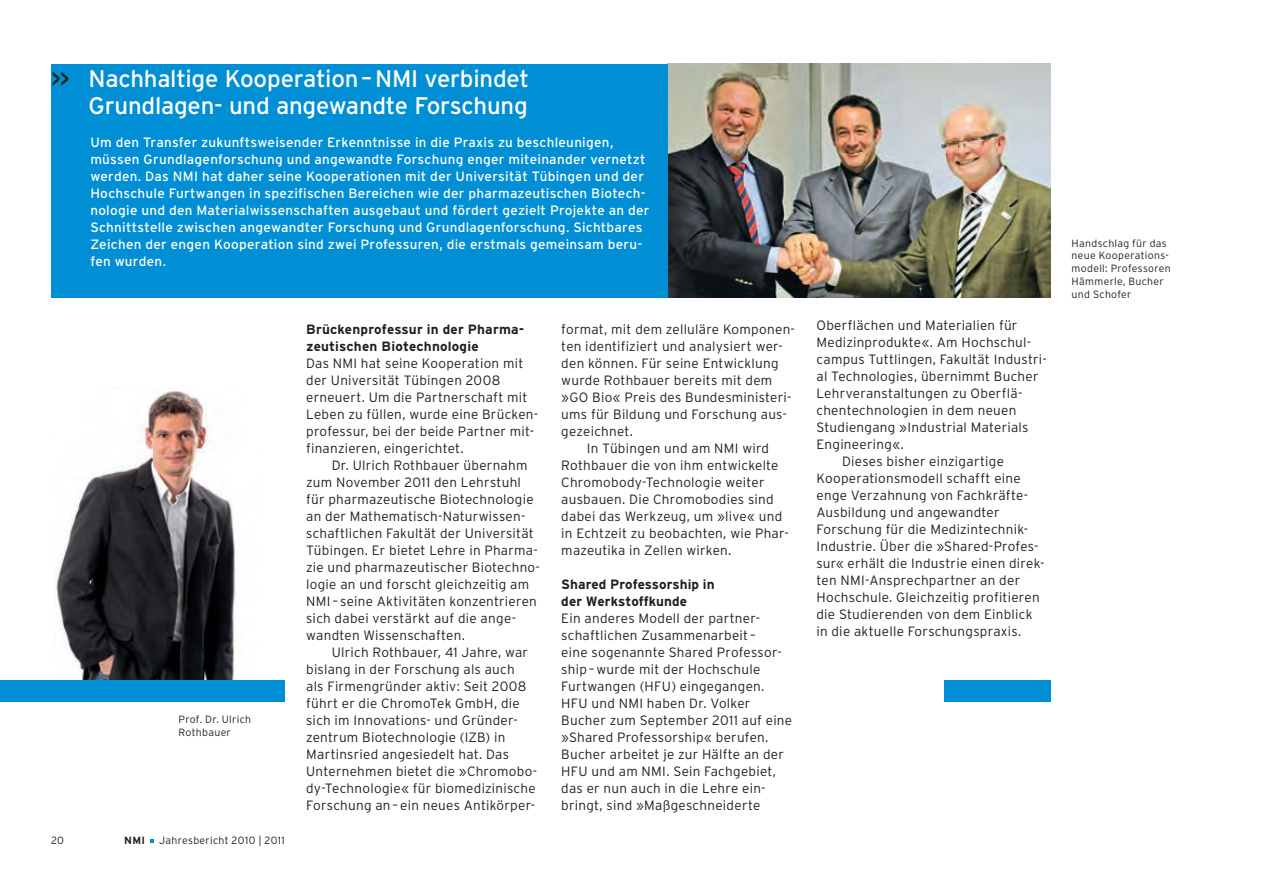
<style>
.page{position:relative;width:1263px;height:893px;background:#fff}
.page>*{position:absolute;margin:0;border:0;box-sizing:border-box;transform-origin:0 0}
.t1{font:24px/27px "Interstate SCW";letter-spacing:-.005em;color:#fff;text-align:right}
.t2{font:300 13.5px/17px "Interstate SCW";letter-spacing:.02em;color:#231f20}
.t3{font:13.5px/17px "Interstate SCW";letter-spacing:.025em;color:#fff}
.t4{font:700 13.5px/17px "Interstate SCW";letter-spacing:.01em;color:#231f20}
.t5{font:300 10.5px/12.8px "Interstate SCW";letter-spacing:.03em;color:#231f20}
.t6{font:700 10.5px "Interstate SCW";color:#231f20}
.s1{color:#231f20}
</style>
<div class="page">
<img style="left:54px;top:391px;width:182px;height:289px">
<img style="left:668px;top:64px;width:382px;height:234px">
<div style="left:51px;top:64px;width:617px;height:234px;background:#008fd5"></div>
<div style="left:0;top:680px;width:285px;height:22px;background:#008fd5"></div>
<svg style="left:150px;top:839px;width:4px;height:3px"></svg>
<div style="left:944px;top:680px;width:106px;height:22px;background:#008fd5"></div>
<h1 class="t1" style="left:51px;top:65px;width:334px"><span class="s1">&gt;&gt;</span> Nachhaltige Kooperation– NMI</h1>
<h1 class="t1" style="left:89px;top:65px;width:442px">verbindet<br>Grundlagen- und angewandte Forschung</h1>
<p class="t3" style="left:90px;top:133px;width:557px">Um den Transfer zukunftsweisender Erkenntnisse in die Praxis zu beschleunigen, müssen Grundlagenforschung und angewandte Forschung enger miteinander vernetzt werden. Das NMI</p>
<p class="t3" style="left:90px;top:167px;width:561px;text-indent:112px">hat daher seine Kooperationen mit der Universität Tübingen und der Hochschule Furtwangen in spezifischen Bereichen wie der pharmazeutischen Biotech&shy;nologie und den Materialwissenschaften ausgebaut und fördert gezielt Projekte an der Schnittstelle zwischen angewandter Forschung und Grundlagenforschung. Sichtbares Zeichen der engen Kooperation sind zwei Professuren, die erstmals gemeinsam beru&shy;fen wurden.</p>
<p class="t5" style="left:179px;top:713px;width:74px">Prof. Dr. Ulrich<br>Rothbauer</p>
<p class="t5" style="left:51px;top:834px;width:14px">20</p>
<p class="t6" style="left:124px;top:834px;width:22px">NMI</p>
<p class="t5" style="left:159px;top:834px;width:127px">Jahresbericht 2010 | 2011</p>
<p class="t4" style="left:306px;top:320px;width:220px">Brückenprofessur in der Pharma&shy;zeutischen Biotechnologie</p>
<p class="t2" style="left:306px;top:354px;width:233px">Das NMI hat seine Kooperation mit der Universität Tübingen 2008 erneuert. Um die Partnerschaft mit Leben zu füllen, wurde eine Brücken&shy;professur, bei der beide Partner mit&shy;finanzieren, eingerichtet.</p>
<p class="t2" style="left:306px;top:457px;width:235px;text-indent:26px">Dr. Ulrich Rothbauer übernahm zum November 2011 den Lehrstuhl für pharmazeutische Biotechnologie an der Mathematisch-Naturwissen&shy;schaftlichen Fakultät der Universität Tübingen. Er bietet Lehre in Pharma&shy;zie und pharmazeutischer Biotechno&shy;logie an und forscht gleichzeitig am NMI – seine Aktivitäten konzentrieren sich dabei verstärkt auf die ange&shy;wandten Wissenschaften.</p>
<p class="t2" style="left:306px;top:644px;width:232px;text-indent:26px">Ulrich Rothbauer, 41 Jahre, war bislang in der Forschung als auch<br>als Firmengründer aktiv: Seit 2008 führt er die ChromoTek GmbH, die sich im Innovations- und Gründer&shy;zentrum Biotechnologie (IZB) in Martinsried angesiedelt hat. Das Unternehmen bietet die »Chromobo&shy;dy-Technologie« für biomedizinische Forschung an – ein neues Antikörper-</p>
<p class="t2" style="left:561px;top:320px;width:235px">format, mit dem zelluläre Komponen-</p>
<p class="t2" style="left:561px;top:337px;width:223px">ten identifiziert und analysiert wer-</p>
<p class="t2" style="left:561px;top:354px;width:219px">den können. Für seine Entwicklung</p>
<p class="t2" style="left:561px;top:371px;width:212px">wurde Rothbauer bereits mit dem</p>
<p class="t2" style="left:561px;top:388px;width:232px">»GO Bio« Preis des Bundesministeri-</p>
<p class="t2" style="left:561px;top:405px;width:227px">ums für Bildung und Forschung aus-</p>
<p class="t2" style="left:561px;top:422px;width:73px">gezeichnet.</p>
<p class="t2" style="left:587px;top:440px;width:184px">In Tübingen und am NMI wird</p>
<p class="t2" style="left:561px;top:457px;width:219px">Rothbauer die von ihm entwickelte</p>
<p class="t2" style="left:561px;top:474px;width:205px">Chromobody-Technologie weiter</p>
<p class="t2" style="left:561px;top:491px;width:214px">ausbauen. Die Chromobodies sind</p>
<p class="t2" style="left:561px;top:508px;width:222px">dabei das Werkzeug, um »live« und</p>
<p class="t2" style="left:561px;top:525px;width:229px">in Echtzeit zu beobachten, wie Phar-</p>
<p class="t2" style="left:561px;top:542px;width:172px">mazeutika in Zellen wirken.</p>
<p class="t4" style="left:561px;top:576px;width:155px">Shared Professorship in der Werkstoffkunde</p>
<p class="t2" style="left:561px;top:610px;width:232px">Ein anderes Modell der partner&shy;schaftlichen Zusammenarbeit –<br>eine sogenannte Shared Professor&shy;ship –wurde mit der Hochschule<br>Furtwangen (HFU) eingegangen.<br>HFU und NMI haben Dr. Volker<br>Bucher zum September 2011 auf eine »Shared Professorship« berufen.<br>Bucher arbeitet je zur Hälfte an der<br>HFU und am NMI. Sein Fachgebiet, das er nun auch in die Lehre ein&shy;bringt, sind »Maßgeschneiderte</p>
<p class="t2" style="left:816px;top:316px;width:202px">Oberflächen und Materialien für</p>
<p class="t2" style="left:816px;top:333px;width:216px">Medizinprodukte«. Am Hochschul-</p>
<p class="t2" style="left:816px;top:350px;width:232px">campus Tuttlingen, Fakultät Industri-</p>
<p class="t2" style="left:816px;top:367px;width:224px">al Technologies, übernimmt Bucher</p>
<p class="t2" style="left:816px;top:384px;width:207px">Lehrveranstaltungen zu Oberflä-</p>
<p class="t2" style="left:816px;top:402px;width:201px">chentechnologien in dem neuen</p>
<p class="t2" style="left:816px;top:419px;width:213px">Studiengang »Industrial Materials</p>
<p class="t2" style="left:816px;top:436px;width:89px">Engineering«.</p>
<p class="t2" style="left:842px;top:453px;width:163px">Dieses bisher einzigartige</p>
<p class="t2" style="left:816px;top:470px;width:206px">Kooperationsmodell schafft eine</p>
<p class="t2" style="left:816px;top:487px;width:213px">enge Verzahnung von Fachkräfte-</p>
<p class="t2" style="left:816px;top:504px;width:185px">Ausbildung und angewandter</p>
<p class="t2" style="left:816px;top:521px;width:213px">Forschung für die Medizintechnik-</p>
<p class="t2" style="left:816px;top:538px;width:223px">Industrie. Über die »Shared-Profes-</p>
<p class="t2" style="left:816px;top:555px;width:230px">sur« erhält die Industrie einen direk-</p>
<p class="t2" style="left:816px;top:572px;width:205px">ten NMI-Ansprechpartner an der</p>
<p class="t2" style="left:816px;top:589px;width:225px">Hochschule. Gleichzeitig profitieren</p>
<p class="t2" style="left:816px;top:606px;width:218px">die Studierenden von dem Einblick</p>
<p class="t2" style="left:816px;top:623px;width:206px">in die aktuelle Forschungspraxis.</p>
<p class="t5" style="left:1071px;top:236px;width:101px">Handschlag für das neue Kooperations&shy;modell: Professoren<br>Hämmerle, Bucher und Schofer</p>
</div>
